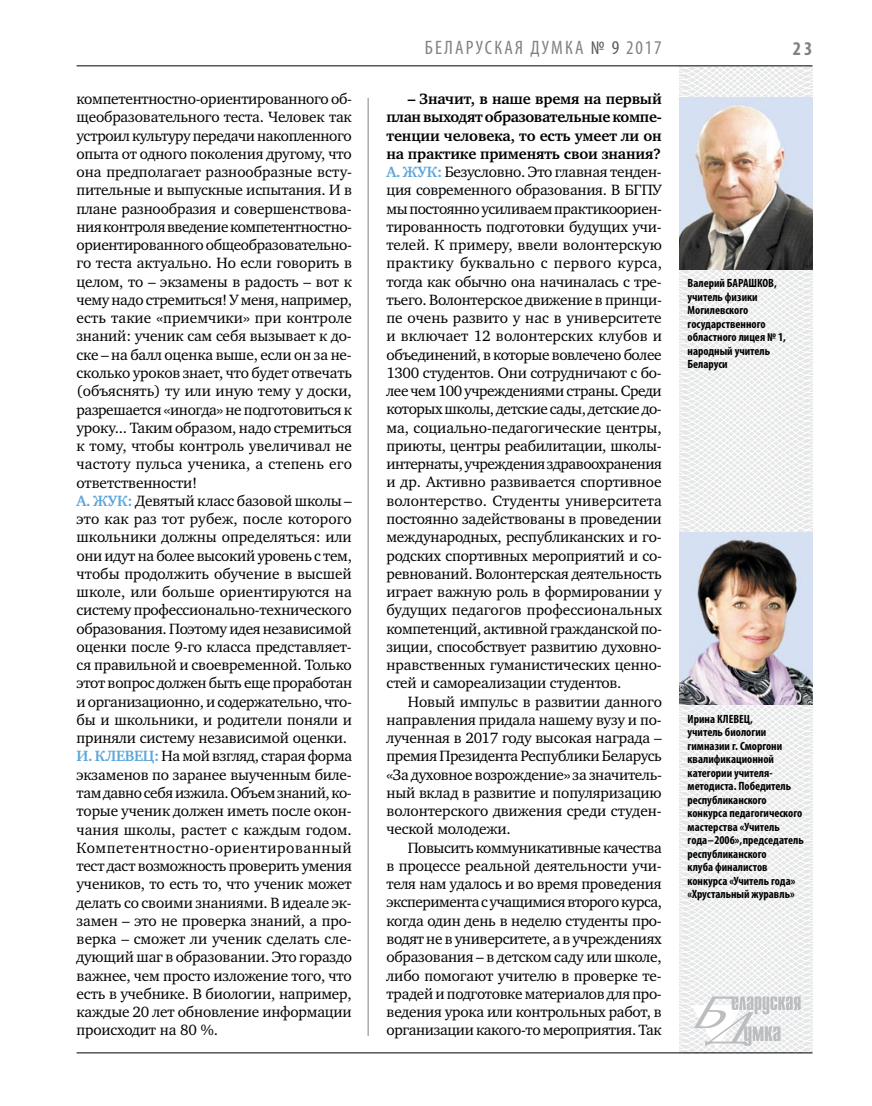
<style>
.page{position:relative;width:872px;height:1106px;background:#fff}
.page>*{position:absolute;margin:0;border:0;box-sizing:border-box;transform-origin:0 0}
.t1{font:condensed 19.5px "Myriad Pro";letter-spacing:.11em;color:#808285}
.t2{font:700 condensed 19.5px "Myriad Pro";color:#808285}
.t3{font:15.3px/18.3px "Charter C";letter-spacing:-.01em;color:#000;text-align:justify}
.t4{font:700 condensed 12px/13.5px "Myriad Pro";color:#000}
.s1{color:#58595b}
.s2{font-weight:700;color:#5ea7dc}
.s3{font-weight:700}
</style>
<div class="page">
<hr style="left:368px;top:98px;width:1px;height:938px;background:#808285">
<svg style="left:621px;top:65px;width:192px;height:989px"></svg>
<svg style="left:691px;top:996px;width:109px;height:53px"></svg>
<hr style="left:77px;top:65px;width:735px;height:1px;background:#000">
<hr style="left:77px;top:1052px;width:735px;height:1px;background:#000">
<img style="left:679px;top:97px;width:133px;height:173px">
<img style="left:679px;top:532px;width:133px;height:173px">
<p class="t1" style="left:425px;top:36px;width:238px">БЕЛАРУСКАЯ ДУМКА <span class="s1">№ 9</span> 2017</p>
<p class="t2" style="left:793px;top:37px;width:21px">23</p>
<p class="t3" style="left:77px;top:90px;width:277px;text-align:left">компетентностно-ориентированного об&shy;щеобразовательного теста. Человек так устроил культуру передачи накопленного опыта от одного поколения другому, что она предполагает разнообразные всту&shy;пительные и выпускные испытания. И в плане разнообразия и совершенствова&shy;ния контроля введение компетентностно&shy;ориентированного общеобразовательно&shy;го теста актуально. Но если говорить в целом, то – экзамены в радость – вот к чему надо стремиться! У меня, например, есть такие «приемчики» при контроле знаний: ученик сам себя вызывает к до&shy;ске – на балл оценка выше, если он за не&shy;сколько уроков знает, что будет отвечать (объяснять) ту или иную тему у доски, разрешается «иногда» не подготовиться к уроку... Таким образом, надо стремиться к тому, чтобы контроль увеличивал не частоту пульса ученика, а степень его ответственности!<br><span class="s2">А. ЖУК:</span> Девятый класс базовой школы – это как раз тот рубеж, после которого школьники должны определяться: или они идут на более высокий уровень с тем, чтобы продолжить обучение в высшей школе, или больше ориентируются на систему профессионально-технического образования. Поэтому идея независимой оценки после 9-го класса представляет&shy;ся правильной и своевременной. Только этот вопрос должен быть еще проработан и организационно, и содержательно, что&shy;бы и школьники, и родители поняли и приняли систему независимой оценки.<br><span class="s2">И. КЛЕВЕЦ:</span> На мой взгляд, старая форма экзаменов по заранее выученным биле&shy;там давно себя изжила. Объем знаний, ко&shy;торые ученик должен иметь после окон&shy;чания школы, растет с каждым годом.<br>Компетентностно-ориентированный тест даст возможность проверить умения учеников, то есть то, что ученик может делать со своими знаниями. В идеале эк&shy;замен – это не проверка знаний, а про&shy;верка – сможет ли ученик сделать сле&shy;дующий шаг в образовании. Это гораздо важнее, чем просто изложение того, что есть в учебнике. В биологии, например, каждые 20 лет обновление информации происходит на 80 %.</p>
<p class="t3" style="left:386px;top:90px;width:277px;text-indent:21px"><span class="s3">– Значит, в наше время на первый план выходят образовательные компе&shy;тенции человека, то есть умеет ли он на практике применять свои знания?<br></span><span class="s2">А. ЖУК:</span> Безусловно. Это главная тенден&shy;ция современного образования. В БГПУ мы постоянно усиливаем практикоориен&shy;тированность подготовки будущих учи&shy;телей. К примеру, ввели волонтерскую практику буквально с первого курса, тогда как обычно она начиналась с тре&shy;тьего. Волонтерское движение в принци&shy;пе очень развито у нас в университете и включает 12 волонтерских клубов и объединений, в которые вовлечено более 1300 студентов. Они сотрудничают с бо&shy;лее чем 100 учреждениями страны. Среди которых школы, детские сады, детские до&shy;ма, социально-педагогические центры, приюты, центры реабилитации, школы&shy;интернаты, учреждения здравоохранения и др. Активно развивается спортивное волонтерство. Студенты университета постоянно задействованы в проведении международных, республиканских и го&shy;родских спортивных мероприятий и со&shy;ревнований. Волонтерская деятельность играет важную роль в формировании у будущих педагогов профессиональных компетенций, активной гражданской по&shy;зиции, способствует развитию духовно&shy;нравственных гуманистических ценно&shy;стей и самореализации студентов.</p>
<p class="t3" style="left:386px;top:692px;width:277px;text-indent:21px">Новый импульс в развитии данного направления придала нашему вузу и по&shy;лученная в 2017 году высокая награда – премия Президента Республики Беларусь «За духовное возрождение» за значитель&shy;ный вклад в развитие и популяризацию волонтерского движения среди студен&shy;ческой молодежи.</p>
<p class="t3" style="left:386px;top:838px;width:277px;text-indent:21px">Повысить коммуникативные качества в процессе реальной деятельности учи&shy;теля нам удалось и во время проведения эксперимента с учащимися второго курса, когда один день в неделю студенты про&shy;водят не в университете, а в учреждениях образования – в детском саду или школе, либо помогают учителю в проверке те&shy;традей и подготовке материалов для про&shy;ведения урока или контрольных работ, в организации какого-то мероприятия. Так</p>
<p class="t4" style="left:687px;top:276px;width:100px">Валерий БАРАШКОВ, учитель физики<br>Могилевского государственного областного лицея № 1, народный учитель<br>Беларуси</p>
<p class="t4" style="left:687px;top:711px;width:118px">Ирина КЛЕВЕЦ,<br>учитель биологии гимназии г. Сморгони квалификационной категории учителя&shy;методиста. Победитель республиканского конкурса педагогического мастерства «Учитель<br>года – 2006», председатель республиканского<br>клуба финалистов конкурса «Учитель года» «Хрустальный журавль»</p>
</div>
